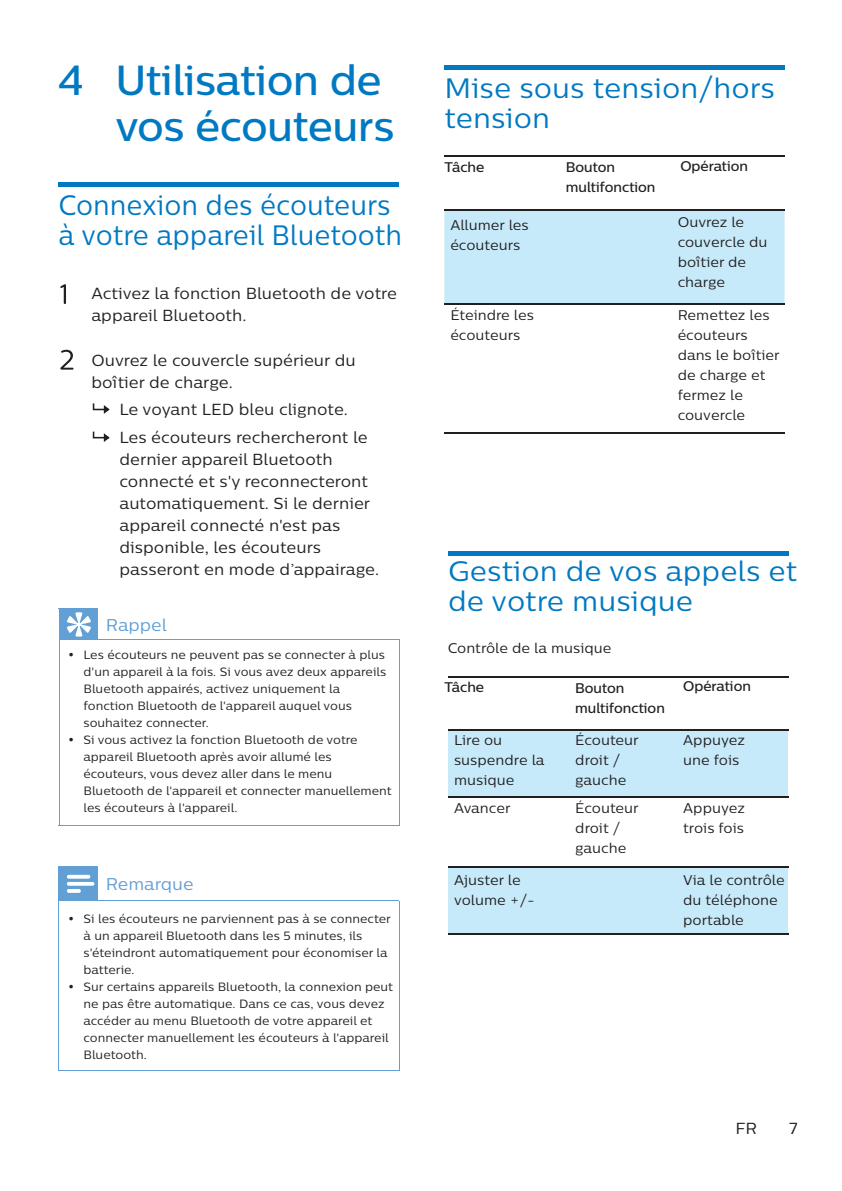
<style>
.page{position:relative;width:842px;height:1191px;background:#fff}
.page>*{position:absolute;margin:0;border:0;box-sizing:border-box;transform-origin:0 0}
.t1{font:500 42px/46px "Centrale Sans";color:#0079c2;text-align:right}
.t2{font:28px/30px "Centrale Sans";color:#0079c2}
.t3{font:28px/30px "Centrale Sans";color:#0079c2;scale:.93 1}
.t4{font:17px "Centrale Sans";color:#629fd5}
.t5{font:16px/22px "Centrale Sans";color:#231f20}
.t6{font:14px/20px "Centrale Sans";color:#231f20}
.t7{font:500 14px/20px "Centrale Sans";color:#231f20}
.t8{font:12px/17px "Centrale Sans";color:#231f20}
</style>
<div class="page">
<hr style="left:59px;top:182px;width:340px;height:4px;background:#0079c2">
<svg style="left:60px;top:284px;width:6px;height:20px"></svg>
<svg style="left:60px;top:350px;width:14px;height:19px"></svg>
<svg style="left:93px;top:403px;width:17px;height:11px"></svg>
<svg style="left:93px;top:431px;width:17px;height:11px"></svg>
<div style="left:59px;top:609px;width:39px;height:31px;background:#629fd5"></div>
<hr style="left:59px;top:640px;width:1px;height:185px;background:#629fd5">
<hr style="left:399px;top:640px;width:1px;height:185px;background:#629fd5">
<hr style="left:59px;top:825px;width:39px;height:1px;background:#629fd5">
<hr style="left:98px;top:825px;width:301px;height:1px;background:#629fd5">
<hr style="left:59px;top:608px;width:39px;height:1px;background:#629fd5">
<hr style="left:98px;top:609px;width:1px;height:30px;background:#629fd5">
<hr style="left:98px;top:639px;width:301px;height:1px;background:#629fd5">
<svg style="left:67px;top:612px;width:24px;height:24px"></svg>
<hr style="left:444px;top:66px;width:340px;height:4px;background:#0079c2">
<div style="left:59px;top:866px;width:39px;height:35px;background:#629fd5"></div>
<hr style="left:59px;top:901px;width:1px;height:169px;background:#629fd5">
<hr style="left:399px;top:901px;width:1px;height:169px;background:#629fd5">
<hr style="left:59px;top:1070px;width:39px;height:1px;background:#629fd5">
<hr style="left:98px;top:1070px;width:301px;height:1px;background:#629fd5">
<hr style="left:97px;top:900px;width:302px;height:1px;background:#629fd5">
<svg style="left:67px;top:874px;width:27px;height:19px"></svg>
<div style="left:444px;top:210px;width:340px;height:94px;background:#c6eafa"></div>
<hr style="left:444px;top:155px;width:128px;height:1px;background:#231f20">
<hr style="left:572px;top:155px;width:108px;height:1px;background:#231f20">
<hr style="left:680px;top:155px;width:104px;height:1px;background:#231f20">
<hr style="left:444px;top:209px;width:128px;height:1px;background:#231f20">
<hr style="left:572px;top:209px;width:108px;height:1px;background:#231f20">
<hr style="left:680px;top:209px;width:104px;height:1px;background:#231f20">
<hr style="left:444px;top:304px;width:128px;height:1px;background:#231f20">
<hr style="left:572px;top:304px;width:108px;height:1px;background:#231f20">
<hr style="left:680px;top:304px;width:104px;height:1px;background:#231f20">
<hr style="left:444px;top:432px;width:340px;height:1px;background:#231f20">
<hr style="left:448px;top:551px;width:340px;height:4px;background:#0079c2">
<div style="left:676px;top:867px;width:112px;height:67px;background:#c6eafa"></div>
<div style="left:571px;top:867px;width:104px;height:67px;background:#c6eafa"></div>
<div style="left:448px;top:867px;width:122px;height:67px;background:#c6eafa"></div>
<div style="left:676px;top:730px;width:112px;height:66px;background:#c6eafa"></div>
<div style="left:571px;top:730px;width:104px;height:66px;background:#c6eafa"></div>
<div style="left:448px;top:730px;width:122px;height:66px;background:#c6eafa"></div>
<hr style="left:448px;top:677px;width:132px;height:1px;background:#231f20">
<hr style="left:580px;top:677px;width:94px;height:1px;background:#231f20">
<hr style="left:674px;top:677px;width:114px;height:1px;background:#231f20">
<hr style="left:448px;top:729px;width:132px;height:1px;background:#231f20">
<hr style="left:580px;top:729px;width:94px;height:1px;background:#231f20">
<hr style="left:674px;top:729px;width:114px;height:1px;background:#231f20">
<hr style="left:448px;top:796px;width:132px;height:1px;background:#231f20">
<hr style="left:580px;top:796px;width:94px;height:1px;background:#231f20">
<hr style="left:674px;top:796px;width:114px;height:1px;background:#231f20">
<hr style="left:448px;top:866px;width:132px;height:1px;background:#231f20">
<hr style="left:580px;top:866px;width:94px;height:1px;background:#231f20">
<hr style="left:674px;top:866px;width:114px;height:1px;background:#231f20">
<hr style="left:448px;top:933px;width:132px;height:1px;background:#231f20">
<hr style="left:580px;top:933px;width:94px;height:1px;background:#231f20">
<hr style="left:674px;top:933px;width:114px;height:1px;background:#231f20">
<h1 class="t1" style="left:58px;top:56px;width:338px">4 Utilisation de vos écouteurs</h1>
<h2 class="t3" style="left:59px;top:189px;width:371px">Connexion des écouteurs à votre appareil Bluetooth</h2>
<h3 class="t5" style="left:91px;top:282px;width:307px">Activez la fonction Bluetooth de votre appareil Bluetooth.</h3>
<h3 class="t5" style="left:91px;top:348px;width:266px">Ouvrez le couvercle supérieur du boîtier de charge.</h3>
<h3 class="t5" style="left:119px;top:395px;width:250px;line-height:28px">Le voyant LED bleu clignote.<br>Les écouteurs rechercheront le</h3>
<h3 class="t5" style="left:119px;top:448px;width:261px">dernier appareil Bluetooth connecté et s'y reconnecteront automatiquement. Si le dernier appareil connecté n'est pas disponible, les écouteurs passeront en mode d’appairage.</h3>
<h3 class="t4" style="left:106px;top:614px;width:63px">Rappel</h3>
<p class="t8" style="left:83px;top:646px;width:304px;text-indent:-15px">• Les écouteurs ne peuvent pas se connecter à plus d'un appareil à la fois. Si vous avez deux appareils Bluetooth appairés, activez uniquement la fonction Bluetooth de l'appareil auquel vous souhaitez connecter.</p>
<p class="t8" style="left:83px;top:731px;width:310px;text-indent:-15px">• Si vous activez la fonction Bluetooth de votre appareil Bluetooth après avoir allumé les écouteurs, vous devez aller dans le menu Bluetooth de l'appareil et connecter manuellement les écouteurs à l'appareil.</p>
<h3 class="t4" style="left:106px;top:873px;width:90px">Remarque</h3>
<p class="t8" style="left:83px;top:909px;width:309px;text-indent:-15px">• Si les écouteurs ne parviennent pas à se connecter à un appareil Bluetooth dans les 5 minutes, ils s'éteindront automatiquement pour économiser la batterie.</p>
<p class="t8" style="left:83px;top:978px;width:311px;text-indent:-15px">• Sur certains appareils Bluetooth, la connexion peut ne pas être automatique. Dans ce cas, vous devez accéder au menu Bluetooth de votre appareil et connecter manuellement les écouteurs à l'appareil Bluetooth.</p>
<h2 class="t2" style="left:444px;top:73px;width:332px">Mise sous tension/hors tension</h2>
<p class="t7" style="left:566px;top:157px;width:91px">Bouton multifonction</p>
<p class="t7" style="left:680px;top:156px;width:69px">Opération</p>
<p class="t7" style="left:445px;top:156px;width:41px">Tâche</p>
<p class="t6" style="left:450px;top:215px;width:80px">Allumer les écouteurs</p>
<p class="t6" style="left:678px;top:212px;width:91px">Ouvrez le couvercle du boîtier de charge</p>
<p class="t6" style="left:678px;top:305px;width:104px">Remettez les écouteurs dans le boîtier de charge et fermez le couvercle</p>
<p class="t6" style="left:450px;top:305px;width:85px">Éteindre les écouteurs</p>
<h2 class="t2" style="left:448px;top:556px;width:350px">Gestion de vos appels et de votre musique</h2>
<p class="t6" style="left:448px;top:638px;width:165px">Contrôle de la musique</p>
<p class="t7" style="left:444px;top:677px;width:41px">Tâche</p>
<p class="t7" style="left:575px;top:677px;width:91px">Bouton multifonction</p>
<p class="t7" style="left:683px;top:676px;width:69px">Opération</p>
<p class="t6" style="left:575px;top:729px;width:65px">Écouteur droit / gauche</p>
<p class="t6" style="left:683px;top:729px;width:63px">Appuyez une fois</p>
<p class="t6" style="left:454px;top:729px;width:92px">Lire ou suspendre la musique</p>
<p class="t6" style="left:454px;top:798px;width:58px">Avancer</p>
<p class="t6" style="left:575px;top:798px;width:65px">Écouteur droit / gauche</p>
<p class="t6" style="left:683px;top:798px;width:63px">Appuyez trois fois</p>
<p class="t6" style="left:454px;top:870px;width:82px">Ajuster le volume +/-</p>
<p class="t6" style="left:683px;top:870px;width:103px">Via le contrôle du téléphone portable</p>
<h3 class="t5" style="left:735px;top:1117px;width:23px">FR</h3>
<h3 class="t5" style="left:789px;top:1117px;width:10px">7</h3>
</div>
